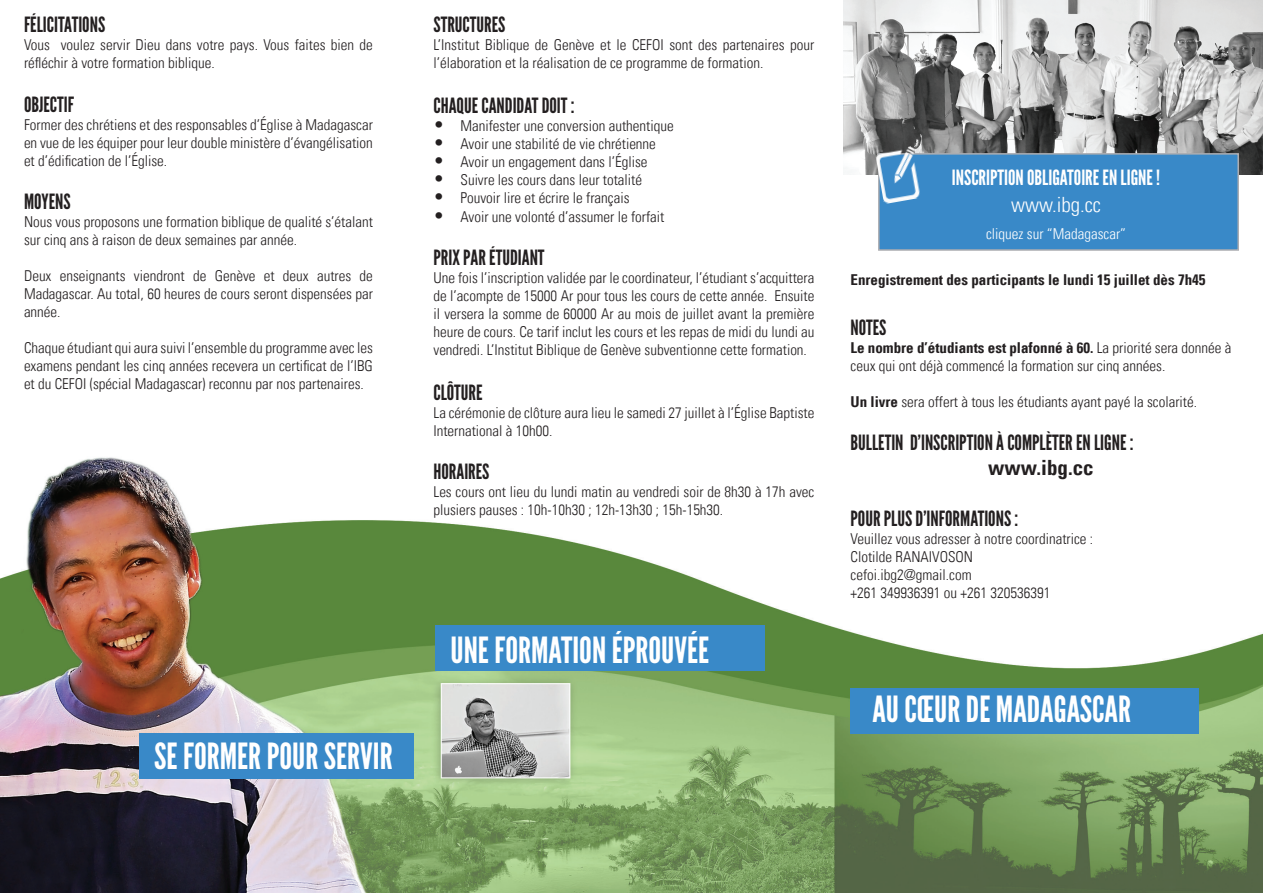
<style>
.page{position:relative;width:1263px;height:893px;background:#fff}
.page>*{position:absolute;margin:0;border:0;box-sizing:border-box;transform-origin:0 0}
.t1{font:36px "League Gothic";color:#fff}
.t2{font:21px "League Gothic";color:#231f20}
.t3{font:21px "League Gothic";color:#fff}
.t4{font:700 condensed 21px "Univers LT";color:#231f20}
.t5{font:300 condensed 21px "Univers LT";color:#fff}
.t6{font:300 condensed 15px/18px "Univers LT";color:#231f20}
.t7{font:700 condensed 15px "Univers LT";color:#231f20}
.t8{font:300 condensed 15px "Univers LT";color:#fff}
.s1{font-size:18px}
.s2{font-weight:700}
</style>
<div class="page">
<img style="left:843px;top:0;width:420px;height:175px">
<img style="left:0;top:457px;width:1263px;height:436px">
<div style="left:878px;top:153px;width:361px;height:98px;background:#3989c8;border:2px solid #acadb1"></div>
<img style="left:875px;top:146px;width:49px;height:58px">
<div style="left:139px;top:734px;width:275px;height:45px;background:#3989c8"></div>
<div style="left:435px;top:625px;width:330px;height:46px;background:#3989c8"></div>
<div style="left:850px;top:689px;width:349px;height:45px;background:#3989c8"></div>
<h2 class="t2" style="left:24px;top:13px;width:83px">FÉLICITATIONS</h2>
<p class="t6" style="left:24px;top:36px;width:350px">Vous voulez servir Dieu dans votre pays. Vous faites bien de réfléchir à votre formation biblique.</p>
<h2 class="t2" style="left:24px;top:92px;width:52px">OBJECTIF</h2>
<p class="t6" style="left:24px;top:115px;width:350px;text-align:justify">Former des chrétiens et des responsables d’Église à Madagascar en vue de les équiper pour leur double ministère d’évangélisation et d’édification de l’Église.</p>
<h2 class="t2" style="left:24px;top:189px;width:48px">MOYENS</h2>
<p class="t6" style="left:24px;top:213px;width:350px">Nous vous proposons une formation biblique de qualité s’étalant sur cinq ans à raison de deux semaines par année.</p>
<p class="t6" style="left:24px;top:267px;width:350px;text-align:justify">Deux enseignants viendront de Genève et deux autres de Madagascar. Au total, 60 heures de cours seront dispensées par année.</p>
<p class="t6" style="left:24px;top:339px;width:350px;text-align:justify">Chaque étudiant qui aura suivi l’ensemble du programme avec les examens pendant les cinq années recevera un certificat de l’IBG et du CEFOI (spécial Madagascar) reconnu par nos partenaires.</p>
<h1 class="t1" style="left:154px;top:735px;width:240px">SE FORMER POUR SERVIR</h1>
<h2 class="t2" style="left:433px;top:13px;width:73px">STRUCTURES</h2>
<p class="t6" style="left:433px;top:36px;width:382px">L’Institut Biblique de Genève et le CEFOI sont des partenaires pour l’élaboration et la réalisation de ce programme de formation.</p>
<h2 class="t2" style="left:433px;top:94px;width:142px">CHAQUE CANDIDAT DOIT :</h2>
<p class="t6" style="left:433px;top:117px;width:242px"><span class="s1">•</span> Manifester une conversion authentique</p>
<p class="t6" style="left:433px;top:135px;width:224px"><span class="s1">•</span> Avoir une stabilité de vie chrétienne</p>
<p class="t6" style="left:433px;top:153px;width:216px"><span class="s1">•</span> Avoir un engagement dans l’Église</p>
<p class="t6" style="left:433px;top:171px;width:210px"><span class="s1">•</span> Suivre les cours dans leur totalité</p>
<p class="t6" style="left:433px;top:189px;width:198px"><span class="s1">•</span> Pouvoir lire et écrire le français</p>
<p class="t6" style="left:433px;top:207px;width:232px"><span class="s1">•</span> Avoir une volonté d’assumer le forfait</p>
<h2 class="t2" style="left:433px;top:245px;width:113px">PRIX PAR ÉTUDIANT</h2>
<p class="t6" style="left:433px;top:268px;width:382px;text-align:justify">Une fois l’inscription validée par le coordinateur, l’étudiant s’acquittera de l’acompte de 15000 Ar pour tous les cours de cette année. Ensuite il versera la somme de 60000 Ar au mois de juillet avant la première heure de cours. Ce tarif inclut les cours et les repas de midi du lundi au vendredi. L’Institut Biblique de Genève subventionne cette formation.</p>
<h2 class="t2" style="left:433px;top:380px;width:51px">CLÔTURE</h2>
<p class="t6" style="left:433px;top:403px;width:382px">La cérémonie de clôture aura lieu le samedi 27 juillet à l’Église Baptiste<br>International à 10h00.</p>
<h2 class="t2" style="left:433px;top:459px;width:58px">HORAIRES</h2>
<p class="t6" style="left:433px;top:483px;width:382px">Les cours ont lieu du lundi matin au vendredi soir de 8h30 à 17h avec plusiers pauses : 10h-10h30 ; 12h-13h30 ; 15h-15h30.</p>
<h1 class="t1" style="left:450px;top:629px;width:260px">UNE FORMATION ÉPROUVÉE</h1>
<h2 class="t3" style="left:952px;top:166px;width:210px">INSCRIPTION OBLIGATOIRE EN LIGNE !</h2>
<h2 class="t5" style="left:1011px;top:192px;width:91px">www.ibg.cc</h2>
<p class="t8" style="left:986px;top:225px;width:141px">cliquez sur “Madagascar”</p>
<p class="t7" style="left:850px;top:270px;width:356px">Enregistrement des participants le lundi 15 juillet dès 7h45</p>
<h2 class="t2" style="left:850px;top:315px;width:37px">NOTES</h2>
<p class="t6" style="left:850px;top:339px;width:382px"><span class="s2">Le nombre d’étudiants est plafonné à 60.</span> La priorité sera donnée à ceux qui ont déjà commencé la formation sur cinq années.</p>
<p class="t6" style="left:850px;top:393px;width:348px"><span class="s2">Un livre</span> sera offert à tous les étudiants ayant payé la scolarité.</p>
<h2 class="t2" style="left:850px;top:431px;width:284px">BULLETIN D’INSCRIPTION À COMPLÈTER EN LIGNE :</h2>
<h2 class="t4" style="left:988px;top:455px;width:107px">www.ibg.cc</h2>
<h2 class="t2" style="left:850px;top:506px;width:169px">POUR PLUS D’INFORMATIONS :</h2>
<p class="t6" style="left:850px;top:529px;width:244px">Veuillez vous adresser à notre coordinatrice :<br>Clotilde RANAIVOSON cefoi.ibg2@gmail.com<br>+261 349936391 ou +261 320536391</p>
<h1 class="t1" style="left:872px;top:688px;width:260px">AU CŒUR DE MADAGASCAR</h1>
</div>
